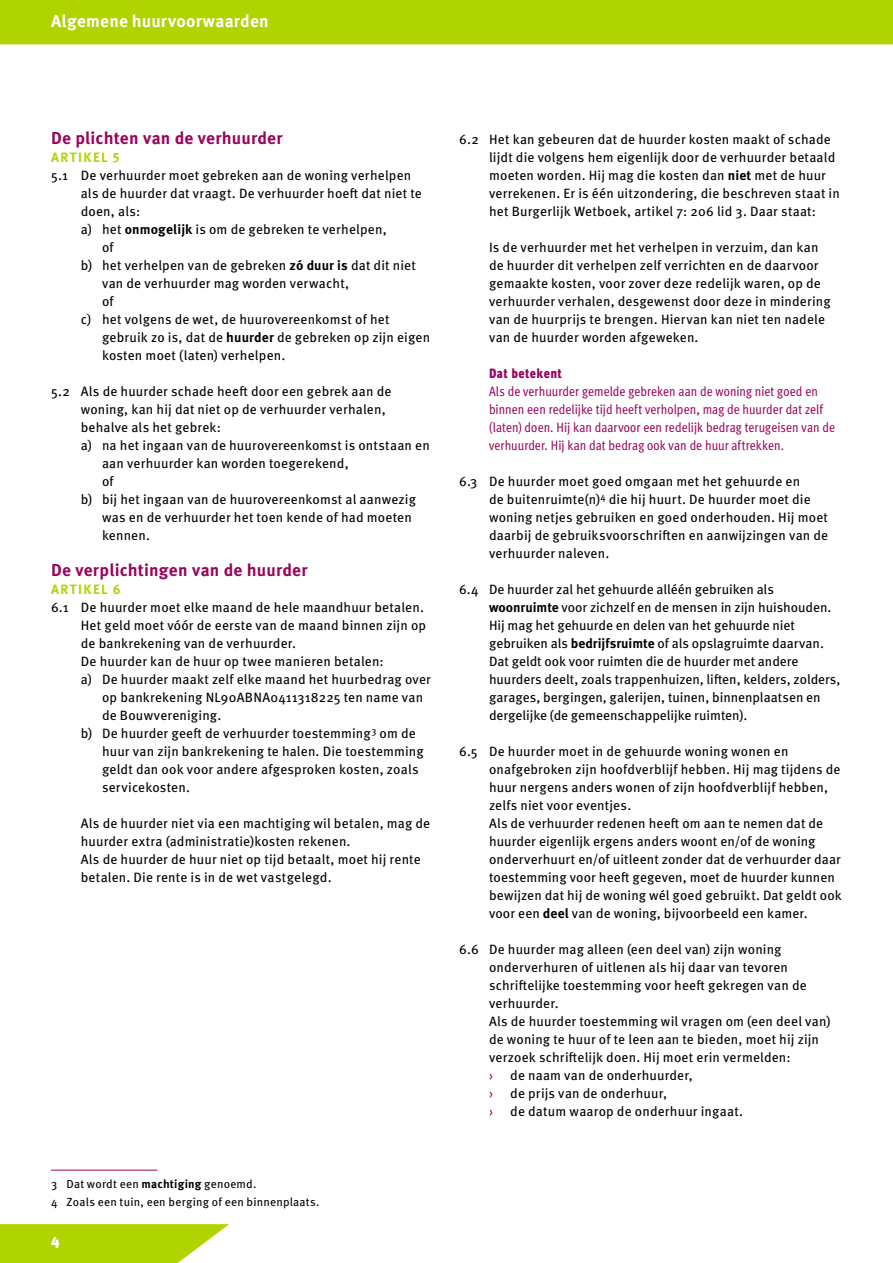
<style>
.page{position:relative;width:893px;height:1263px;background:#fff}
.page>*{position:absolute;margin:0;border:0;box-sizing:border-box;transform-origin:0 0}
.t1{font:700 17.25px "Meta Pro";letter-spacing:.01em;color:#99045d}
.t2{font:700 17.25px "Meta Pro";letter-spacing:.015em;color:#fff}
.t3{font:900 15px "Meta Pro";color:#fff}
.t4{font:13.5px/18px "Meta Pro";letter-spacing:.01em;color:#000}
.t5{font:condensed 13.5px/18px "Meta Pro";letter-spacing:.005em;color:#99045d}
.t6{font:700 13.5px "Meta Pro";letter-spacing:.105em;color:#b0d400}
.t7{font:900 condensed 13.5px "Meta Pro";letter-spacing:.035em;color:#99045d}
.t8{font:13.5px "Meta Pro";color:#99045d}
.t9{font:11.7px/18px "Meta Pro";letter-spacing:.02em;color:#000}
.s1{font-weight:700}
</style>
<div class="page">
<svg style="left:0;top:1224px;width:229px;height:39px;background:#b9d81d"></svg>
<div style="left:0;top:0;width:893px;height:44px;background:#b0d400"></div>
<hr style="left:51px;top:1170px;width:106px;height:1px;background:#99045d">
<p class="t2" style="left:51px;top:7px;width:219px">Algemene huurvoorwaarden</p>
<p class="t1" style="left:51px;top:125px;width:233px">De plichten van de verhuurder</p>
<p class="t6" style="left:51px;top:147px;width:70px">Artikel 5</p>
<p class="t4" style="left:51px;top:165px;width:362px">5.1 De verhuurder moet gebreken aan de woning verhelpen</p>
<p class="t4" style="left:81px;top:183px;width:343px">als de huurder dat vraagt. De verhuurder hoeft dat niet te</p>
<p class="t4" style="left:81px;top:201px;width:61px">doen, als:</p>
<p class="t4" style="left:81px;top:219px;width:307px">a) het <span class="s1">onmogelijk</span> is om de gebreken te verhelpen,</p>
<p class="t4" style="left:102px;top:237px;width:13px">of</p>
<p class="t4" style="left:81px;top:255px;width:337px">b) het verhelpen van de gebreken <span class="s1">zó duur is</span> dat dit niet</p>
<p class="t4" style="left:102px;top:273px;width:249px">van de verhuurder mag worden verwacht,</p>
<p class="t4" style="left:102px;top:291px;width:13px">of</p>
<p class="t4" style="left:81px;top:309px;width:310px">c) het volgens de wet, de huurovereenkomst of het</p>
<p class="t4" style="left:102px;top:327px;width:330px">gebruik zo is, dat de <span class="s1">huurder</span> de gebreken op zijn eigen</p>
<p class="t4" style="left:102px;top:345px;width:185px">kosten moet (laten) verhelpen.</p>
<p class="t4" style="left:51px;top:381px;width:342px">5.2 Als de huurder schade heeft door een gebrek aan de</p>
<p class="t4" style="left:81px;top:399px;width:306px">woning, kan hij dat niet op de verhuurder verhalen,</p>
<p class="t4" style="left:81px;top:417px;width:142px">behalve als het gebrek:</p>
<p class="t4" style="left:81px;top:435px;width:351px">a) na het ingaan van de huurovereenkomst is ontstaan en</p>
<p class="t4" style="left:102px;top:453px;width:248px">aan verhuurder kan worden toegerekend,</p>
<p class="t4" style="left:102px;top:471px;width:13px">of</p>
<p class="t4" style="left:81px;top:489px;width:337px">b) bij het ingaan van de huurovereenkomst al aanwezig</p>
<p class="t4" style="left:102px;top:507px;width:311px">was en de verhuurder het toen kende of had moeten</p>
<p class="t4" style="left:102px;top:525px;width:50px">kennen.</p>
<p class="t1" style="left:51px;top:557px;width:258px">De verplichtingen van de huurder</p>
<p class="t6" style="left:51px;top:579px;width:71px">Artikel 6</p>
<p class="t4" style="left:51px;top:597px;width:375px">6.1 De huurder moet elke maand de hele maandhuur betalen.</p>
<p class="t4" style="left:81px;top:615px;width:347px">Het geld moet vóór de eerste van de maand binnen zijn op</p>
<p class="t4" style="left:81px;top:633px;width:217px">de bankrekening van de verhuurder.</p>
<p class="t4" style="left:81px;top:651px;width:304px">De huurder kan de huur op twee manieren betalen:</p>
<p class="t4" style="left:81px;top:669px;width:352px">a) De huurder maakt zelf elke maand het huurbedrag over</p>
<p class="t4" style="left:102px;top:687px;width:323px">op bankrekening NL90ABNA0411318225 ten name van</p>
<p class="t4" style="left:102px;top:705px;width:121px">de Bouwvereniging.</p>
<p class="t4" style="left:81px;top:723px;width:337px">b) De huurder geeft de verhuurder toestemming<sup>3</sup> om de</p>
<p class="t4" style="left:102px;top:741px;width:323px">huur van zijn bankrekening te halen. Die toestemming</p>
<p class="t4" style="left:102px;top:759px;width:318px">geldt dan ook voor andere afgesproken kosten, zoals</p>
<p class="t4" style="left:102px;top:777px;width:89px">servicekosten.</p>
<p class="t4" style="left:81px;top:813px;width:351px">Als de huurder niet via een machtiging wil betalen, mag de huurder extra (administratie)kosten rekenen.<br>Als de huurder de huur niet op tijd betaalt, moet hij rente betalen. Die rente is in de wet vastgelegd.</p>
<p class="t9" style="left:51px;top:1174px;width:270px">3 Dat wordt een <span class="s1">machtiging</span> genoemd.<br>4 Zoals een tuin, een berging of een binnenplaats.</p>
<p class="t3" style="left:51px;top:1228px;width:10px">4</p>
<p class="t4" style="left:489px;top:129px;width:352px;text-indent:-30px">6.2 Het kan gebeuren dat de huurder kosten maakt of schade lijdt die volgens hem eigenlijk door de verhuurder betaald moeten worden. Hij mag die kosten dan <span class="s1">niet</span> met de huur verrekenen. Er is één uitzondering, die beschreven staat in het Burgerlijk Wetboek, artikel 7: 206 lid 3. Daar staat:</p>
<p class="t4" style="left:489px;top:237px;width:343px">Is de verhuurder met het verhelpen in verzuim, dan kan de huurder dit verhelpen zelf verrichten en de daarvoor gemaakte kosten, voor zover deze redelijk waren, op de verhuurder verhalen, desgewenst door deze in mindering van de huurprijs te brengen. Hiervan kan niet ten nadele van de huurder worden afgeweken.</p>
<p class="t7" style="left:489px;top:363px;width:75px">Dat betekent</p>
<p class="t5" style="left:489px;top:381px;width:348px">Als de verhuurder gemelde gebreken aan de woning niet goed en binnen een redelijke tijd heeft verholpen, mag de huurder dat zelf (laten) doen. Hij kan daarvoor een redelijk bedrag terugeisen van de verhuurder. Hij kan dat bedrag ook van de huur aftrekken.</p>
<p class="t4" style="left:489px;top:471px;width:341px;text-indent:-30px">6.3 De huurder moet goed omgaan met het gehuurde en<br>de buitenruimte(n)<sup>4</sup> die hij huurt. De huurder moet die woning netjes gebruiken en goed onderhouden. Hij moet daarbij de gebruiksvoorschriften en aanwijzingen van de verhuurder naleven.</p>
<p class="t4" style="left:489px;top:579px;width:353px;text-indent:-30px">6.4 De huurder zal het gehuurde alléén gebruiken als <span class="s1">woonruimte</span> voor zichzelf en de mensen in zijn huishouden.<br>Hij mag het gehuurde en delen van het gehuurde niet gebruiken als <span class="s1">bedrijfsruimte</span> of als opslagruimte daarvan.<br>Dat geldt ook voor ruimten die de huurder met andere huurders deelt, zoals trappenhuizen, liften, kelders, zolders, garages, bergingen, galerijen, tuinen, binnenplaatsen en dergelijke (de gemeenschappelijke ruimten).</p>
<p class="t4" style="left:489px;top:741px;width:354px;text-indent:-30px">6.5 De huurder moet in de gehuurde woning wonen en onafgebroken zijn hoofdverblijf hebben. Hij mag tijdens de huur nergens anders wonen of zijn hoofdverblijf hebben, zelfs niet voor eventjes.<br>Als de verhuurder redenen heeft om aan te nemen dat de huurder eigenlijk ergens anders woont en/of de woning onderverhuurt en/of uitleent zonder dat de verhuurder daar toestemming voor heeft gegeven, moet de huurder kunnen bewijzen dat hij de woning wél goed gebruikt. Dat geldt ook voor een <span class="s1">deel</span> van de woning, bijvoorbeeld een kamer.</p>
<p class="t4" style="left:489px;top:939px;width:343px;text-indent:-30px">6.6 De huurder mag alleen (een deel van) zijn woning onderverhuren of uitlenen als hij daar van tevoren schriftelijke toestemming voor heeft gekregen van de verhuurder.<br>Als de huurder toestemming wil vragen om (een deel van) de woning te huur of te leen aan te bieden, moet hij zijn verzoek schriftelijk doen. Hij moet erin vermelden:</p>
<p class="t8" style="left:489px;top:1065px;width:6px">›</p>
<p class="t4" style="left:510px;top:1065px;width:184px">de naam van de onderhuurder,</p>
<p class="t8" style="left:489px;top:1083px;width:6px">›</p>
<p class="t4" style="left:510px;top:1083px;width:158px">de prijs van de onderhuur,</p>
<p class="t8" style="left:489px;top:1101px;width:6px">›</p>
<p class="t4" style="left:510px;top:1101px;width:234px">de datum waarop de onderhuur ingaat.</p>
</div>
